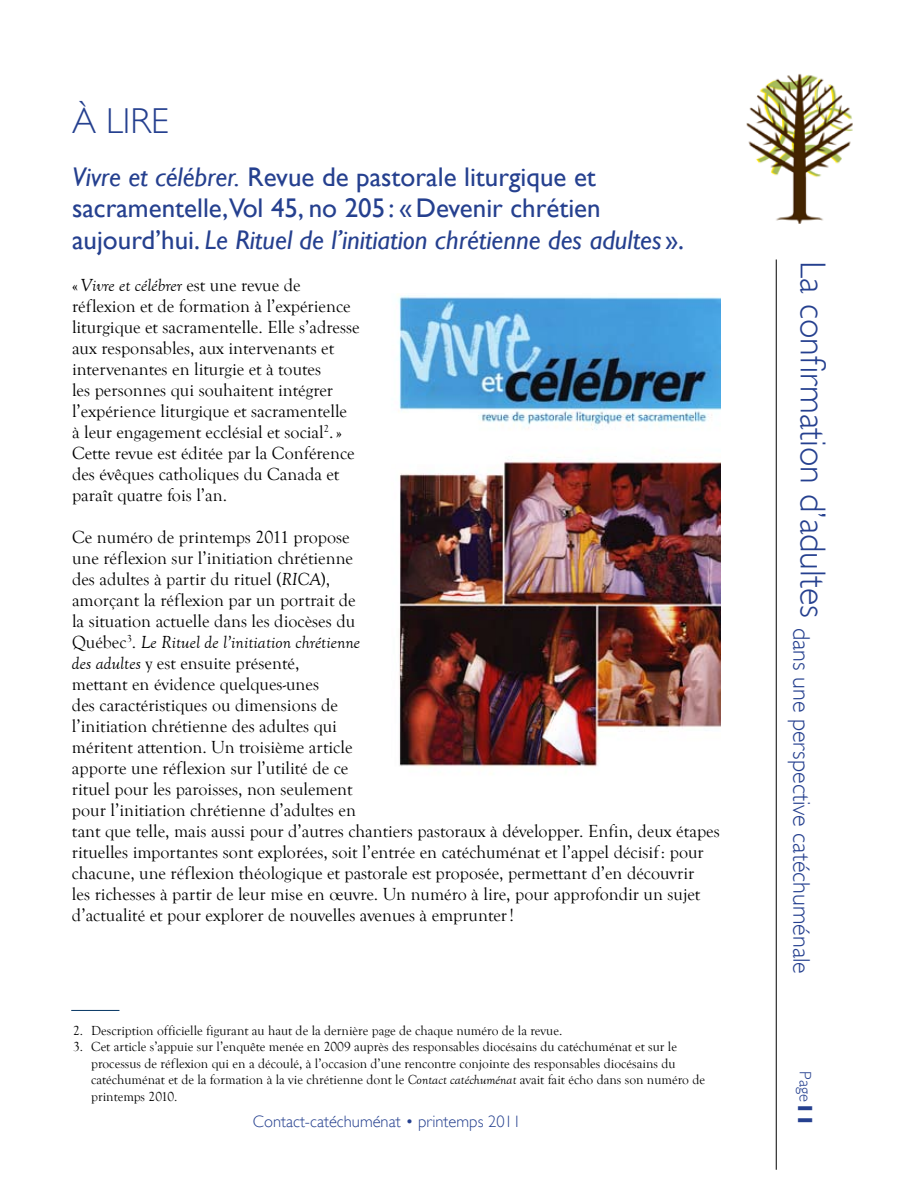
<style>
.page{position:relative;width:918px;height:1188px;background:#fff}
.page>*{position:absolute;margin:0;border:0;box-sizing:border-box;transform-origin:0 0}
.t1{font:300 36px "Gill Sans";color:#25408f}
.t2{font:27px/31.5px "Gill Sans";color:#25408f}
.t3{font:300 24px "Gill Sans";color:#25408f}
.t4{font:18px/21px "Goudy Old Style T";color:#000}
.t5{font:300 16.5px "Gill Sans";color:#25408f}
.t6{font:13.5px/16.5px "Goudy Old Style T";color:#000}
.s1{font-style:italic}
.s2{font-weight:700;font-size:21px}
</style>
<div class="page">
<hr style="left:776px;top:260px;width:1px;height:910px;background:#000">
<img style="left:746px;top:73px;width:107px;height:150px">
<img style="left:398px;top:294px;width:322px;height:480px">
<hr style="left:71px;top:1010px;width:48px;height:1px;background:#033361">
<h1 class="t1" style="left:72px;top:100px;width:98px">À LIRE</h1>
<h2 class="t2" style="left:72px;top:160px;width:614px"><span class="s1">Vivre et célébrer.</span> Revue de pastorale liturgique et sacramentelle,Vol 45, no 205: «Devenir chrétien aujourd’hui. <span class="s1">Le Rituel de l’initiation chrétienne des adultes</span> ».</h2>
<p class="t4" style="left:72px;top:275px;width:289px">«<span class="s1">Vivre et célébrer</span> est une revue de réflexion et de formation à l’expérience liturgique et sacramentelle. Elle s’adresse aux responsables, aux intervenants et intervenantes en liturgie et à toutes<br>les personnes qui souhaitent intégrer l’expérience liturgique et sacramentelle<br>à leur engagement ecclésial et social<sup>2</sup>.» Cette revue est éditée par la Conférence des évêques catholiques du Canada et paraît quatre fois l’an.</p>
<p class="t4" style="left:72px;top:527px;width:649px">Ce numéro de printemps 2011 propose<br>une réflexion sur l’initiation chrétienne<br>des adultes à partir du rituel (<span class="s1">RICA</span>),<br>amorçant la réflexion par un portrait de<br>la situation actuelle dans les diocèses du<br>Québec<sup>3</sup>. <span class="s1">Le Rituel de l’initiation chrétienne<br>des adultes</span> y est ensuite présenté,<br>mettant en évidence quelques-unes<br>des caractéristiques ou dimensions de<br>l’initiation chrétienne des adultes qui<br>méritent attention. Un troisième article<br>apporte une réflexion sur l’utilité de ce<br>rituel pour les paroisses, non seulement<br>pour l’initiation chrétienne d’adultes en<br>tant que telle, mais aussi pour d’autres chantiers pastoraux à développer. Enfin, deux étapes rituelles importantes sont explorées, soit l’entrée en catéchuménat et l’appel décisif: pour chacune, une réflexion théologique et pastorale est proposée, permettant d’en découvrir<br>les richesses à partir de leur mise en œuvre. Un numéro à lire, pour approfondir un sujet d’actualité et pour explorer de nouvelles avenues à emprunter!</p>
<p class="t6" style="left:73px;top:1022px;width:491px">2. Description officielle figurant au haut de la dernière page de chaque numéro de la revue.</p>
<p class="t6" style="left:91px;top:1039px;width:616px;text-indent:-18px">3. Cet article s’appuie sur l’enquête menée en 2009 auprès des responsables diocésains du catéchuménat et sur le processus de réflexion qui en a découlé, à l’occasion d’une rencontre conjointe des responsables diocésains du catéchuménat et de la formation à la vie chrétienne dont le <span class="s1">Contact catéchuménat</span> avait fait écho dans son numéro de printemps 2010.</p>
<p class="t5" style="left:253px;top:1112px;width:270px">Contact-catéchuménat • printemps 2011</p>
<h3 class="t3" style="left:815px;top:261px;width:714px;rotate:90deg"><sup>La</sup> <sup>confirmation</sup> <sup>d’adultes</sup> dans une perspective catéchuménale</h3>
<p class="t5" style="left:815px;top:1071px;width:57px;rotate:90deg">Page<span class="s2">11</span></p>
</div>
